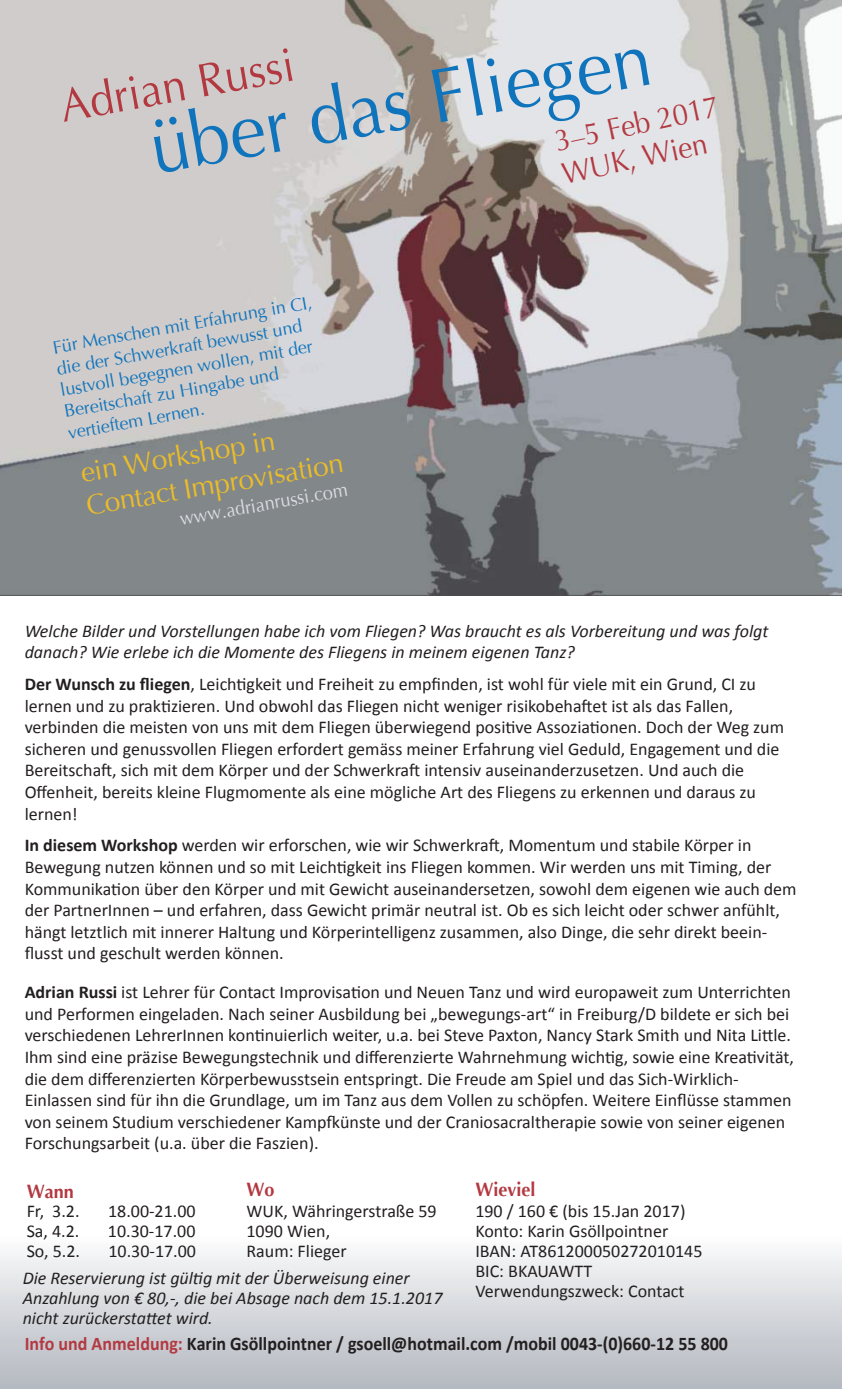
<style>
.page{position:relative;width:842px;height:1389px;background:#fff}
.page>*{position:absolute;margin:0;border:0;box-sizing:border-box;transform-origin:0 0}
.t1{font:77.2px "Optima";color:#1074bc;scale:.93 1}
.t2{font:47.2px "Optima";color:#b33941;scale:.93 1}
.t3{font:30px/33.6px "Optima";color:#b33941;scale:.93 1}
.t4{font:28px/34px "Optima";color:#ebbd28}
.t5{font:700 19.4px "Calibri";color:#231f20;scale:.93 1}
.t6{font:19.4px "Optima";color:#dbdee2;scale:.93 1}
.t7{font:700 19.4px "Optima";color:#b33941;scale:.93 1}
.t8{font:18px/21.6px "Calibri";color:#231f20}
.t9{font:italic 18px/20px "Calibri";color:#231f20}
.t10{font:18px/21.6px "Optima";color:#1074bc}
.s1{font-weight:700}
.s2{color:#b33941}
</style>
<div class="page">
<img style="left:0;top:0;width:842px;height:595px">
<div style="left:0;top:1236px;width:842px;height:153px;background:linear-gradient(to bottom,#fbfcfc,#b2b7be)"></div>
<h1 class="t1" style="left:142px;top:103px;width:548px;rotate:-10deg">über das Fliegen</h1>
<h2 class="t2" style="left:56px;top:79px;width:257px;rotate:-10deg">Adrian Russi</h2>
<h3 class="t3" style="left:552px;top:125px;width:181px;rotate:-12deg">3–5 Feb 2017<br>WUK, Wien</h3>
<p class="t10" style="left:51px;top:337px;width:264px;rotate:-10deg">Für Menschen mit Erfahrung in CI, die der Schwerkraft bewusst und lustvoll begegnen wollen, mit der<br>Bereitschaft zu Hingabe und vertieftem Lernen.</p>
<h3 class="t4" style="left:78px;top:457px;width:262px;rotate:-10deg">ein Workshop in<br>Contact Improvisation</h3>
<p class="t6" style="left:178px;top:508px;width:184px;rotate:-10deg">www.adrianrussi.com</p>
<p class="t9" style="left:25px;top:619px;width:745px;line-height:21.6px">Welche Bilder und Vorstellungen habe ich vom Fliegen? Was braucht es als Vorbereitung und was folgt danach? Wie erlebe ich die Momente des Fliegens in meinem eigenen Tanz?</p>
<p class="t8" style="left:25px;top:672px;width:761px"><span class="s1">Der Wunsch zu fliegen</span>, Leichtigkeit und Freiheit zu empfinden, ist wohl für viele mit ein Grund, CI zu lernen und zu praktizieren. Und obwohl das Fliegen nicht weniger risikobehaftet ist als das Fallen, verbinden die meisten von uns mit dem Fliegen überwiegend positive Assoziationen. Doch der Weg zum sicheren und genussvollen Fliegen erfordert gemäss meiner Erfahrung viel Geduld, Engagement und die Bereitschaft, sich mit dem Körper und der Schwerkraft intensiv auseinanderzusetzen. Und auch die Offenheit, bereits kleine Flugmomente als eine mögliche Art des Fliegens zu erkennen und daraus zu lernen!</p>
<p class="t8" style="left:25px;top:834px;width:773px"><span class="s1">In diesem Workshop</span> werden wir erforschen, wie wir Schwerkraft, Momentum und stabile Körper in Bewegung nutzen können und so mit Leichtigkeit ins Fliegen kommen. Wir werden uns mit Timing, der Kommunikation über den Körper und mit Gewicht auseinandersetzen, sowohl dem eigenen wie auch dem der PartnerInnen – und erfahren, dass Gewicht primär neutral ist. Ob es sich leicht oder schwer anfühlt, hängt letztlich mit innerer Haltung und Körperintelligenz zusammen, also Dinge, die sehr direkt beein&shy;flusst und geschult werden können.</p>
<p class="t8" style="left:25px;top:981px;width:771px"><span class="s1">Adrian Russi</span> ist Lehrer für Contact Improvisation und Neuen Tanz und wird europaweit zum Unterrichten und Performen eingeladen. Nach seiner Ausbildung bei „bewegungs-art“ in Freiburg/D bildete er sich bei verschiedenen LehrerInnen kontinuierlich weiter, u.a. bei Steve Paxton, Nancy Stark Smith und Nita Little.<br>Ihm sind eine präzise Bewegungstechnik und differenzierte Wahrnehmung wichtig, sowie eine Kreativität, die dem differenzierten Körperbewusstsein entspringt. Die Freude am Spiel und das Sich-Wirklich-Einlassen sind für ihn die Grundlage, um im Tanz aus dem Vollen zu schöpfen. Weitere Einflüsse stammen von seinem Studium verschiedener Kampfkünste und der Craniosacraltherapie sowie von seiner eigenen Forschungsarbeit (u.a. über die Faszien).</p>
<p class="t7" style="left:475px;top:1178px;width:66px">Wieviel</p>
<p class="t8" style="left:475px;top:1200px;width:229px;line-height:20px">190 / 160 € (bis 15.Jan 2017)<br>Konto: Karin Gsöllpointner<br>IBAN: AT861200050272010145<br>BIC: BKAUAWTT<br>Verwendungszweck: Contact</p>
<p class="t5" style="left:25px;top:1331px;width:758px"><span class="s2">Info und Anmeldung:</span> Karin Gsöllpointner / gsoell@hotmail.com /mobil 0043-(0)660-12 55 800</p>
<p class="t7" style="left:246px;top:1178px;width:32px">Wo</p>
<p class="t8" style="left:246px;top:1200px;width:192px;line-height:20px">WUK, Währingerstraße 59<br>1090 Wien,<br>Raum: Flieger</p>
<p class="t7" style="left:27px;top:1180px;width:52px">Wann</p>
<p class="t8" style="left:27px;top:1199px;width:54px">Fr, 3.2.</p>
<p class="t8" style="left:108px;top:1199px;width:89px">18.00-21.00</p>
<p class="t8" style="left:27px;top:1219px;width:54px">Sa, 4.2.</p>
<p class="t8" style="left:108px;top:1219px;width:89px">10.30-17.00</p>
<p class="t8" style="left:27px;top:1239px;width:55px">So, 5.2.</p>
<p class="t8" style="left:108px;top:1239px;width:89px">10.30-17.00</p>
<p class="t9" style="left:23px;top:1267px;width:421px">Die Reservierung ist gültig mit der Überweisung einer<br>Anzahlung von € 80,-, die bei Absage nach dem 15.1.2017 nicht zurückerstattet wird.</p>
</div>
